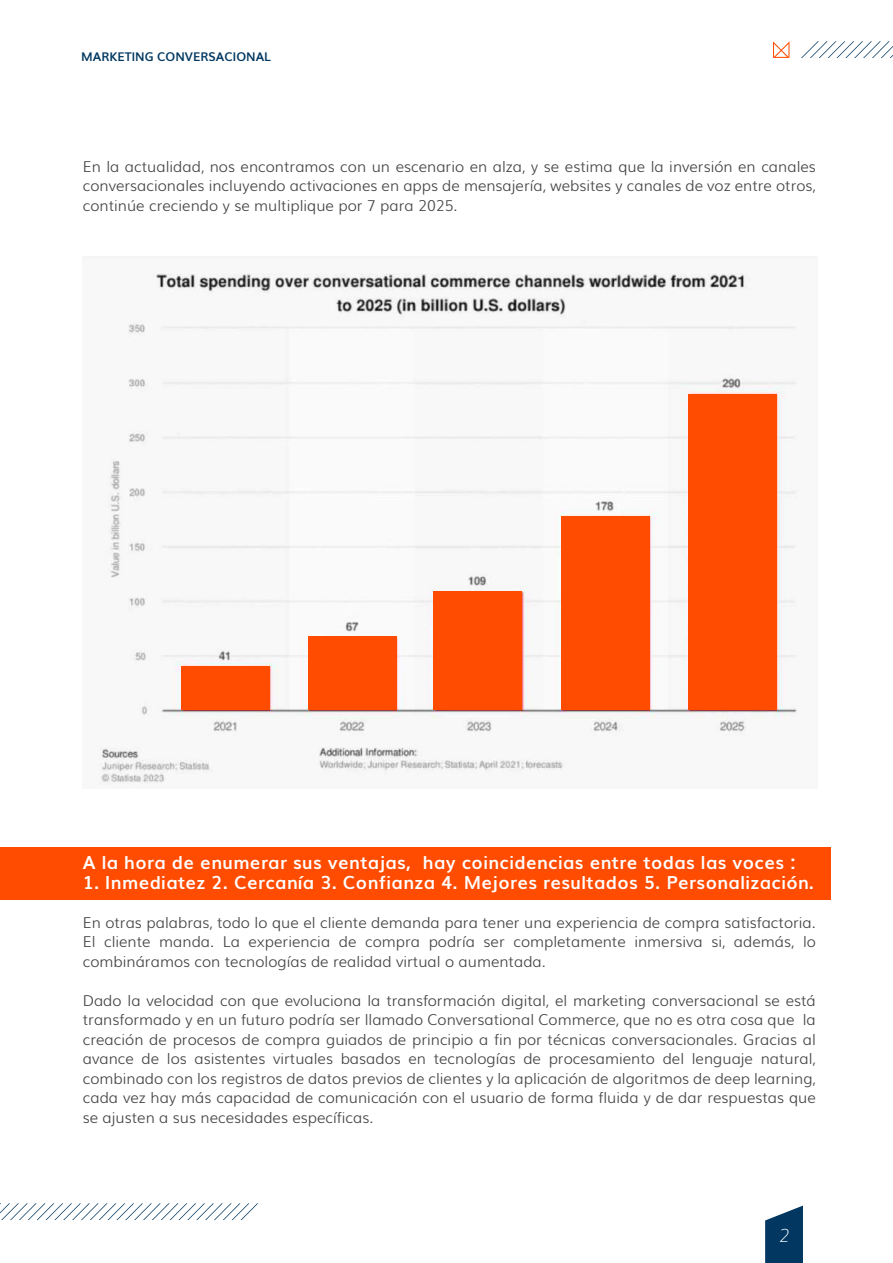
<style>
.page{position:relative;width:893px;height:1263px;background:#fff}
.page>*{position:absolute;margin:0;border:0;box-sizing:border-box;transform-origin:0 0}
.t1{font:700 18px "Muli";letter-spacing:.025em;color:#fff}
.t2{font:italic 200 18px "Muli";color:#fff}
.t3{font:300 15px/19.5px "Muli";color:#444242;text-align:justify}
.t4{font:700 12px "Muli";color:#013760}
</style>
<div class="page">
<svg style="left:765px;top:1205px;width:38px;height:58px;background:#255376"></svg>
<svg style="left:773px;top:41px;width:16px;height:17px"></svg>
<svg style="left:0;top:1203px;width:258px;height:17px"></svg>
<svg style="left:801px;top:41px;width:92px;height:17px"></svg>
<img style="left:99px;top:273px;width:698px;height:513px">
<div style="left:181px;top:666px;width:88px;height:44px;background:#ff4c00"></div>
<div style="left:308px;top:636px;width:88px;height:74px;background:#ff4c00"></div>
<div style="left:434px;top:592px;width:88px;height:118px;background:#ff4c00"></div>
<div style="left:561px;top:516px;width:88px;height:194px;background:#ff4c00"></div>
<div style="left:688px;top:394px;width:89px;height:316px;background:#ff4c00"></div>
<div style="left:0;top:847px;width:831px;height:53px;background:#ff4c00"></div>
<p class="t4" style="left:81px;top:47px;width:191px">MARKETING CONVERSACIONAL</p>
<p class="t3" style="left:83px;top:155px;width:734px">En la actualidad, nos encontramos con un escenario en alza, y se estima que la inversión en canales conversacionales incluyendo activaciones en apps de mensajería, websites y canales de voz entre otros, continúe creciendo y se multiplique por 7 para 2025.</p>
<p class="t1" style="left:83px;top:848px;width:714px">A la hora de enumerar sus ventajas, hay coincidencias entre todas las voces :</p>
<p class="t1" style="left:83px;top:868px;width:733px">1. Inmediatez 2. Cercanía 3. Confianza 4. Mejores resultados 5. Personalización.</p>
<p class="t3" style="left:83px;top:912px;width:735px">En otras palabras, todo lo que el cliente demanda para tener una experiencia de compra satisfactoria.<br>El cliente manda. La experiencia de compra podría ser completamente inmersiva si, además, lo combináramos con tecnologías de realidad virtual o aumentada.</p>
<p class="t3" style="left:83px;top:990px;width:735px">Dado la velocidad con que evoluciona la transformación digital, el marketing conversacional se está transformado y en un futuro podría ser llamado Conversational Commerce, que no es otra cosa que la creación de procesos de compra guiados de principio a fin por técnicas conversacionales. Gracias al avance de los asistentes virtuales basados en tecnologías de procesamiento del lenguaje natural, combinado con los registros de datos previos de clientes y la aplicación de algoritmos de deep learning, cada vez hay más capacidad de comunicación con el usuario de forma fluida y de dar respuestas que se ajusten a sus necesidades específicas.</p>
<p class="t2" style="left:779px;top:1221px;width:12px">2</p>
</div>
